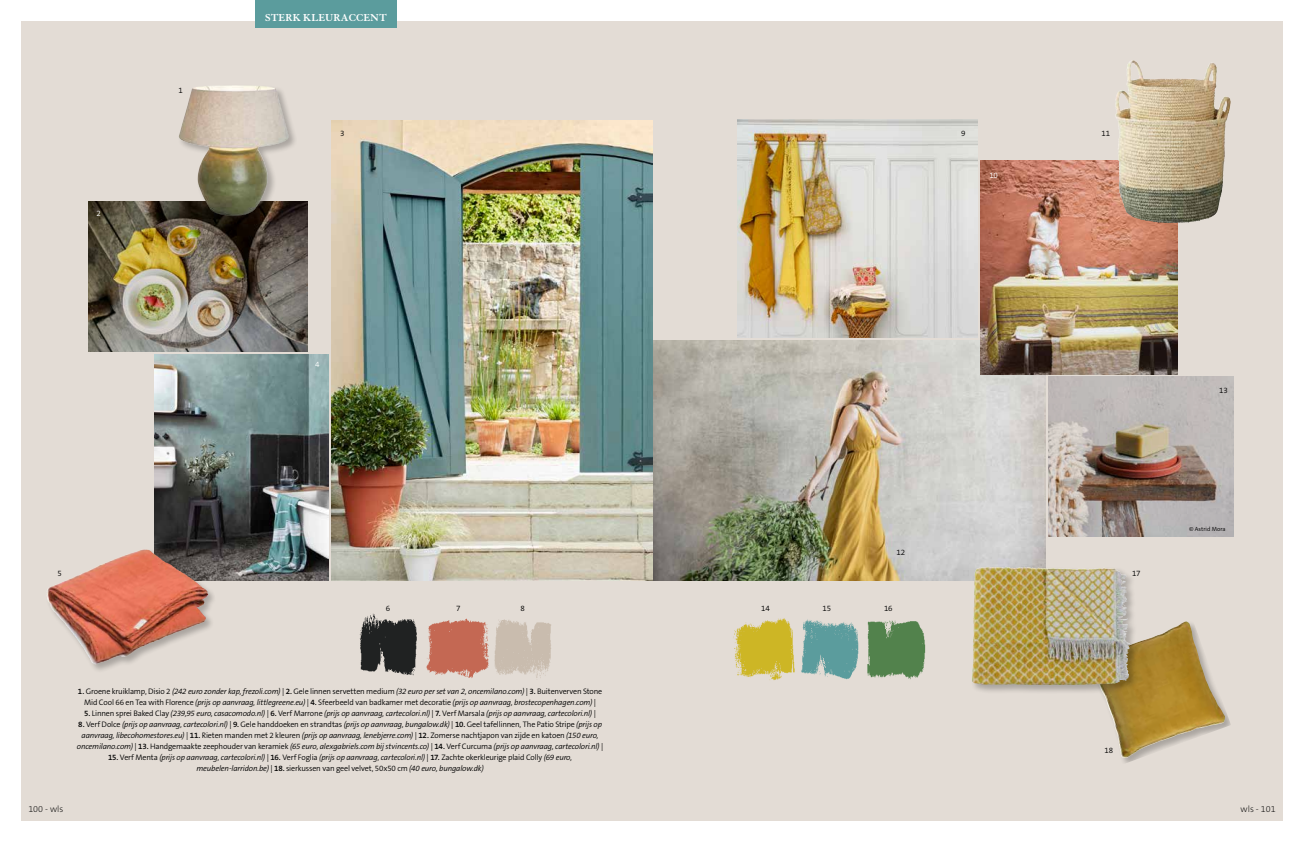
<style>
.page{position:relative;width:1304px;height:842px;background:#fff}
.page>*{position:absolute;margin:0;border:0;box-sizing:border-box;transform-origin:0 0}
.t1{font:700 11px "Granjon LT Std";color:#fff}
.t2{font:200 9px "The Sans B W2";color:#000}
.t3{font:italic 300 8px/11px "The Sans B W4";letter-spacing:-.02em;color:#000;text-align:center}
.t4{font:300 8px "The Sans B W4";letter-spacing:-.02em;color:#000}
.t5{font:300 8px "The Sans B W4";color:#fff}
.t6{font:300 6px "The Sans B W4";letter-spacing:.005em;color:#000}
.s1{font-family:"The Sans B W6";font-weight:600;font-style:normal}
.s2{font-style:normal}
</style>
<div class="page">
<div style="left:21px;top:21px;width:1262px;height:800px;background:#e3dcd5"></div>
<img style="left:653px;top:340px;width:392px;height:240px">
<img style="left:738px;top:120px;width:240px;height:217px">
<img style="left:332px;top:120px;width:321px;height:460px">
<img style="left:154px;top:354px;width:175px;height:226px">
<img style="left:1048px;top:377px;width:185px;height:160px">
<img style="left:359px;top:613px;width:58px;height:63px">
<svg style="left:426px;top:618px;width:63px;height:60px;fill:#c46853"></svg>
<img style="left:733px;top:618px;width:62px;height:62px">
<svg style="left:867px;top:620px;width:59px;height:60px;background:#6d9265"></svg>
<svg style="left:801px;top:619px;width:58px;height:61px;fill:#5b9c9d"></svg>
<img style="left:494px;top:619px;width:57px;height:59px">
<div style="left:255px;top:0;width:142px;height:28px;background:#5b9c9d"></div>
<img style="left:88px;top:201px;width:220px;height:150px">
<div style="left:178px;top:84px;width:120px;height:141px;background:#000;opacity:.25"></div>
<img style="left:178px;top:85px;width:111px;height:131px">
<img style="left:981px;top:161px;width:196px;height:213px">
<img style="left:1115px;top:60px;width:18px;height:46px">
<div style="left:46px;top:548px;width:171px;height:125px;background:#000;opacity:.25"></div>
<img style="left:70px;top:550px;width:70px;height:29px">
<div style="left:1087px;top:620px;width:144px;height:145px;background:#000;opacity:.25"></div>
<img style="left:1170px;top:621px;width:16px;height:8px">
<div style="left:970px;top:565px;width:169px;height:129px;background:#000;opacity:.25"></div>
<img style="left:972px;top:567px;width:94px;height:118px">
<p class="t5" style="left:96px;top:208px;width:6px">2</p>
<p class="t4" style="left:179px;top:86px;width:6px">1</p>
<h1 class="t1" style="left:265px;top:12px;width:123px">STERK KLEURACCENT</h1>
<p class="t4" style="left:340px;top:128px;width:6px">3</p>
<p class="t5" style="left:315px;top:359px;width:6px">4</p>
<p class="t4" style="left:961px;top:128px;width:6px">9</p>
<p class="t5" style="left:989px;top:170px;width:10px">10</p>
<p class="t4" style="left:57px;top:568px;width:6px">5</p>
<p class="t4" style="left:896px;top:547px;width:10px">12</p>
<p class="t4" style="left:386px;top:603px;width:6px">6</p>
<p class="t4" style="left:456px;top:603px;width:6px">7</p>
<p class="t4" style="left:520px;top:603px;width:6px">8</p>
<p class="t4" style="left:761px;top:603px;width:10px">14</p>
<p class="t4" style="left:823px;top:603px;width:10px">15</p>
<p class="t4" style="left:884px;top:603px;width:10px">16</p>
<p class="t3" style="left:78px;top:686px;width:526px"><span class="s1">1.</span> <span class="s2">Groene kruiklamp, Disio 2</span> (242 euro zonder kap, frezoli.com) <span class="s2">|</span> <span class="s1">2.</span> <span class="s2">Gele linnen servetten medium</span> (32 euro per set van 2, oncemilano.com) <span class="s2">|</span> <span class="s1">3.</span> <span class="s2">Buitenverven Stone<br>Mid Cool 66 en Tea with Florence</span> (prijs op aanvraag, littlegreene.eu) <span class="s2">|</span> <span class="s1">4.</span> <span class="s2">Sfeerbeeld van badkamer met decoratie</span> (prijs op aanvraag, brostecopenhagen.com) <span class="s2">|</span></p>
<p class="t3" style="left:84px;top:708px;width:513px"><span class="s1">5.</span> <span class="s2">Linnen sprei Baked Clay</span> (239,95 euro, casacomodo.nl) <span class="s2">|</span> <span class="s1">6.</span> <span class="s2">Verf Marrone</span> (prijs op aanvraag, cartecolori.nl) <span class="s2">|</span> <span class="s1">7.</span> <span class="s2">Verf Marsala</span> (prijs op aanvraag, cartecolori.nl) <span class="s2">|</span></p>
<p class="t3" style="left:77px;top:719px;width:528px"><span class="s1">8.</span> <span class="s2">Verf Dolce</span> (prijs op aanvraag, cartecolori.nl) <span class="s2">|</span> <span class="s1">9.</span> <span class="s2">Gele handdoeken en strandtas</span> (prijs op aanvraag, bungalow.dk) <span class="s2">|</span> <span class="s1">10.</span> <span class="s2">Geel tafellinnen, The Patio Stripe</span> (prijs op aanvraag, libecohomestores.eu) <span class="s2">|</span> <span class="s1">11.</span> <span class="s2">Rieten manden met 2 kleuren</span> (prijs op aanvraag, lenebjerre.com) <span class="s2">|</span> <span class="s1">12.</span> <span class="s2">Zomerse nachtjapon van zijde en katoen</span> (150 euro, oncemilano.com) <span class="s2">|</span> <span class="s1">13.</span> <span class="s2">Handgemaakte zeephouder van keramiek</span> (65 euro, alexgabriels.com bij stvincents.co) <span class="s2">|</span> <span class="s1">14.</span> <span class="s2">Verf Curcuma</span> (prijs op aanvraag, cartecolori.nl) <span class="s2">|</span></p>
<p class="t3" style="left:108px;top:752px;width:466px"><span class="s1">15.</span> <span class="s2">Verf Menta</span> (prijs op aanvraag, cartecolori.nl) <span class="s2">|</span> <span class="s1">16.</span> <span class="s2">Verf Foglia</span> (prijs op aanvraag, cartecolori.nl) <span class="s2">|</span> <span class="s1">17.</span> <span class="s2">Zachte okerkleurige plaid Colly</span> (69 euro, meubelen-larridon.be) <span class="s2">|</span> <span class="s1">18.</span> <span class="s2">sierkussen van geel velvet, 50x50 cm</span> (40 euro, bungalow.dk)</p>
<p class="t4" style="left:1101px;top:128px;width:10px">11</p>
<p class="t4" style="left:1219px;top:385px;width:10px">13</p>
<p class="t4" style="left:1132px;top:568px;width:10px">17</p>
<p class="t6" style="left:1189px;top:525px;width:38px">© Astrid Mora</p>
<p class="t4" style="left:1104px;top:745px;width:10px">18</p>
<p class="t2" style="left:28px;top:803px;width:36px">100 - wls</p>
<p class="t2" style="left:1241px;top:803px;width:36px">wls - 101</p>
</div>
